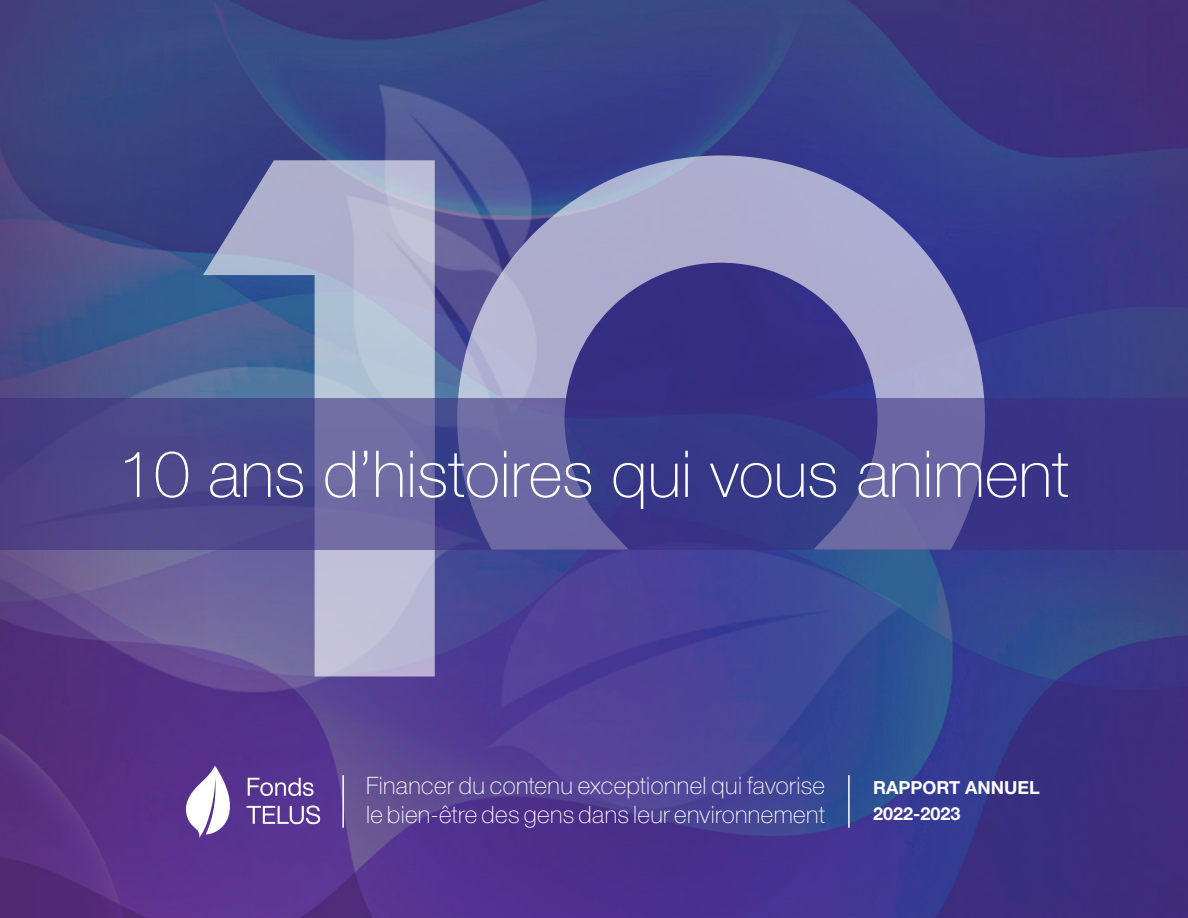
<style>
.page{position:relative;width:1188px;height:918px;background:#fff}
.page>*{position:absolute;margin:0;border:0;box-sizing:border-box;transform-origin:0 0}
.t1{font:100 64.8px "Helvetica Neue LT Std";color:#fff}
.t2{font:100 24px/28.8px "Helvetica Neue LT Std";letter-spacing:.015em;color:#fff}
.t3{font:700 18px "Helvetica Neue LT Std";color:#fff}
</style>
<div class="page">
<img style="left:0;top:0;width:1188px;height:918px">
<svg style="left:203px;top:160px;width:232px;height:517px;background:#9198bc"></svg>
<svg style="left:456px;top:155px;width:530px;height:395px;background:#7575ad"></svg>
<svg style="left:183px;top:766px;width:137px;height:72px"></svg>
<hr style="left:342px;top:775px;width:2px;height:53px;background:#fff">
<hr style="left:848px;top:775px;width:2px;height:53px;background:#fff">
<svg style="left:0;top:398px;width:1188px;height:151px;background:#4c488f"></svg>
<p class="t1" style="left:118px;top:437px;width:953px">10 ans d’histoires qui vous animent</p>
<p class="t2" style="left:366px;top:771px;width:460px">Financer du contenu exceptionnel qui favorise le bien-être des gens dans leur environnement</p>
<p class="t3" style="left:873px;top:776px;width:168px">RAPPORT ANNUEL</p>
<p class="t3" style="left:873px;top:803px;width:89px">2022-2023</p>
</div>
